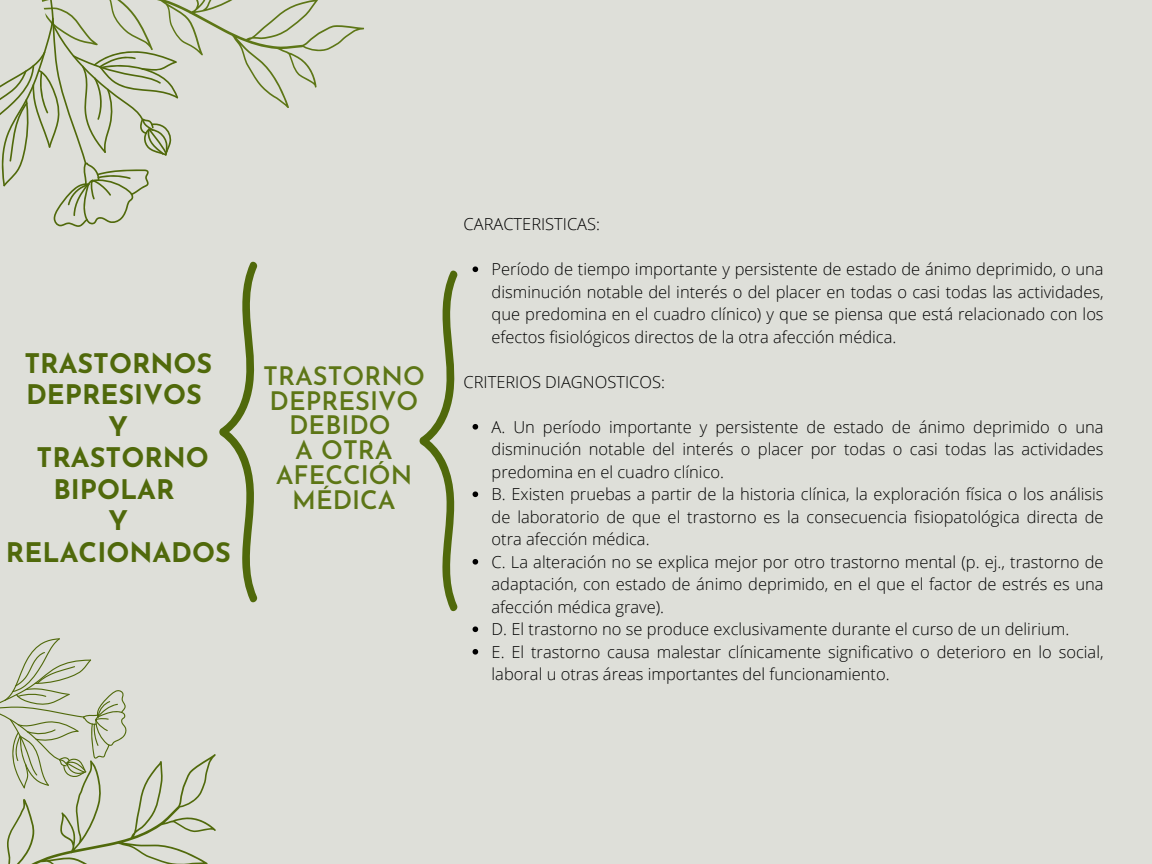
<style>
.page{position:relative;width:1152px;height:864px;background:#dedfd9}
.page>*{position:absolute;margin:0;border:0;box-sizing:border-box;transform-origin:0 0}
.t1{font:700 27px/31.5px "Josefin Sans";color:#50690b;text-align:center}
.t2{font:600 25.5px/24.8px "Josefin Sans";color:#5d7616;text-align:center}
.t3{font:300 16.5px/22.5px "Open Sans";color:#000;text-align:justify}
</style>
<div class="page">
<svg style="left:7px;top:754px;width:209px;height:110px"></svg>
<svg style="left:178px;top:0;width:186px;height:108px"></svg>
<svg style="left:0;top:638px;width:127px;height:150px"></svg>
<svg style="left:0;top:0;width:178px;height:227px"></svg>
<svg style="left:473px;top:266px;width:5px;height:6px"></svg>
<svg style="left:473px;top:424px;width:5px;height:6px"></svg>
<svg style="left:473px;top:491px;width:5px;height:6px"></svg>
<svg style="left:473px;top:559px;width:5px;height:6px"></svg>
<svg style="left:473px;top:626px;width:5px;height:6px"></svg>
<svg style="left:473px;top:649px;width:5px;height:6px"></svg>
<svg style="left:219px;top:261px;width:39px;height:342px"></svg>
<svg style="left:420px;top:270px;width:38px;height:342px"></svg>
<p class="t1" style="left:6px;top:350px;width:226px">TRASTORNOS<br>DEPRESIVOS<br>Y<br>TRASTORNO<br>BIPOLAR<br>Y<br>RELACIONADOS</p>
<p class="t2" style="left:263px;top:366px;width:163px">TRASTORNO<br>DEPRESIVO<br>DEBIDO<br>A OTRA<br>AFECCIÓN<br>MÉDICA</p>
<p class="t3" style="left:464px;top:213px;width:138px">CARACTERISTICAS:</p>
<p class="t3" style="left:492px;top:258px;width:614px">Período de tiempo importante y persistente de estado de ánimo deprimido, o una disminución notable del interés o del placer en todas o casi todas las actividades, que predomina en el cuadro clínico) y que se piensa que está relacionado con los efectos fisiológicos directos de la otra afección médica.</p>
<p class="t3" style="left:464px;top:370px;width:203px">CRITERIOS DIAGNOSTICOS:</p>
<h1 class="t3" style="left:492px;top:415px;width:614px">A. Un período importante y persistente de estado de ánimo deprimido o una disminución notable del interés o placer por todas o casi todas las actividades predomina en el cuadro clínico.</h1>
<h1 class="t3" style="left:492px;top:483px;width:614px">B. Existen pruebas a partir de la historia clínica, la exploración física o los análisis de laboratorio de que el trastorno es la consecuencia fisiopatológica directa de otra afección médica.</h1>
<p class="t3" style="left:492px;top:550px;width:614px">C. La alteración no se explica mejor por otro trastorno mental (p. ej., trastorno de adaptación, con estado de ánimo deprimido, en el que el factor de estrés es una afección médica grave).</p>
<p class="t3" style="left:492px;top:618px;width:579px">D. El trastorno no se produce exclusivamente durante el curso de un delirium.</p>
<h2 class="t3" style="left:492px;top:640px;width:614px">E. El trastorno causa malestar clínicamente significativo o deterioro en lo social, laboral u otras áreas importantes del funcionamiento.</h2>
</div>
